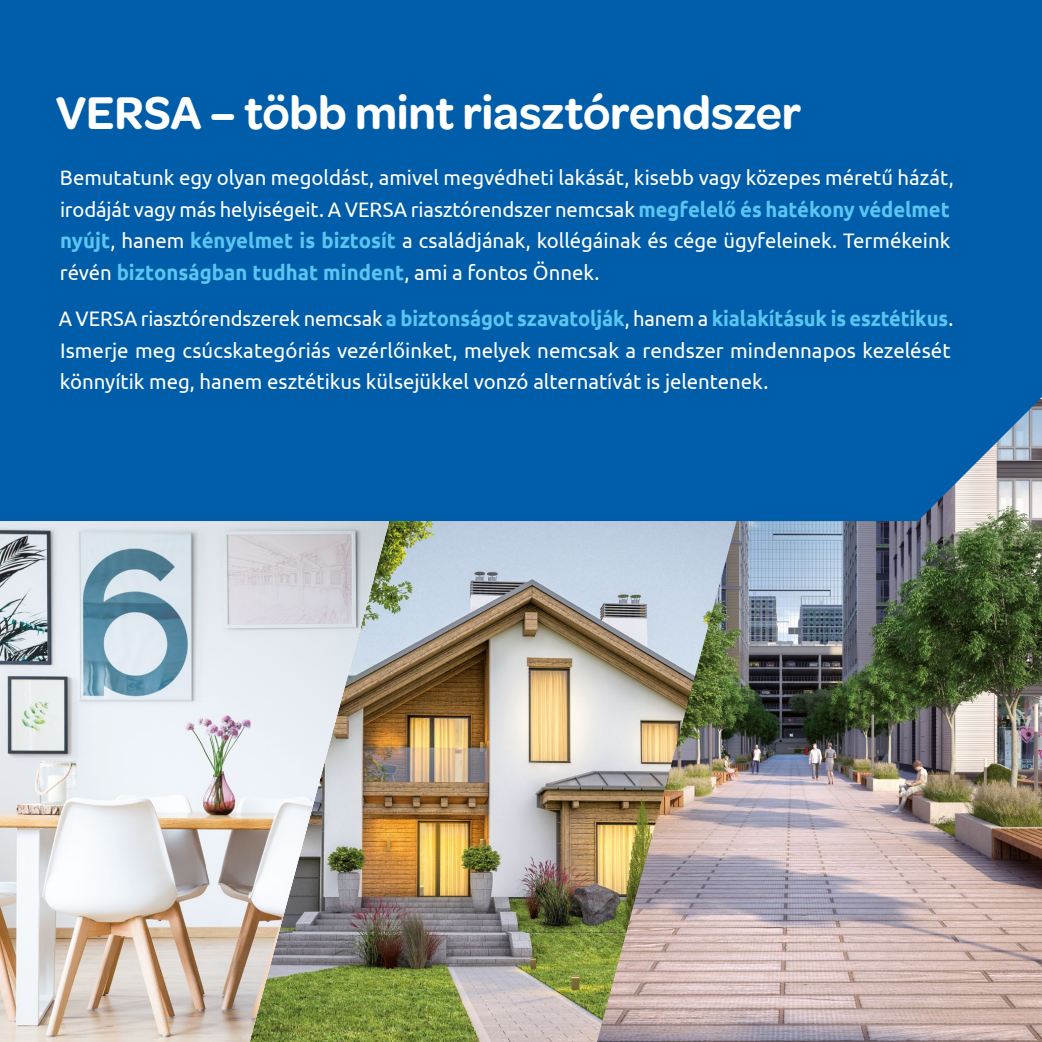
<style>
.page{position:relative;width:1042px;height:1042px;background:#fff}
.page>*{position:absolute;margin:0;border:0;box-sizing:border-box;transform-origin:0 0}
.Tytuł{font:600 49px "Omnes";letter-spacing:-.005em;color:#fff}
.Akapit-biały{font:21px/31.5px "Ubuntu";color:#fff}
.Akapit-biały-2{font:21px/31.5px "Ubuntu";color:#fff;scale:.96 1}
.s1{font-weight:700;color:#5bc5f2}
</style>
<div class="page">
<img style="left:757px;top:521px;width:285px;height:521px">
<img style="left:502px;top:521px;width:255px;height:521px">
<img style="left:391px;top:521px;width:111px;height:521px">
<img style="left:0;top:521px;width:391px;height:521px">
<div style="left:0;top:0;width:1042px;height:521px;background:#005da9"></div>
<p class="Tytuł" style="left:56px;top:79px;width:747px">VERSA – több mint riasztórendszer</p>
<p class="Akapit-biały" style="left:60px;top:161px;width:895px">Bemutatunk egy olyan megoldást, amivel megvédheti lakását, kisebb vagy közepes méretű házát, irodáját vagy más helyiségeit. A VERSA riasztórendszer nemcsak <span class="s1">megfelelő és hatékony védelmet nyújt</span>, hanem <span class="s1">kényelmet is biztosít</span> a családjának, kollégáinak és cége ügyfeleinek. Termékeink révén <span class="s1">biztonságban tudhat mindent</span>, ami a fontos Önnek.</p>
<p class="Akapit-biały-2" style="left:59px;top:302px;width:933px">A VERSA riasztórendszerek nemcsak <span class="s1">a biztonságot szavatolják</span>, hanem a <span class="s1">kialakításuk is esztétikus</span>.<br>Ismerje meg csúcskategóriás vezérlőinket, melyek nemcsak a rendszer mindennapos kezelését könnyítik meg, hanem esztétikus külsejükkel vonzó alternatívát is jelentenek.</p>
</div>
